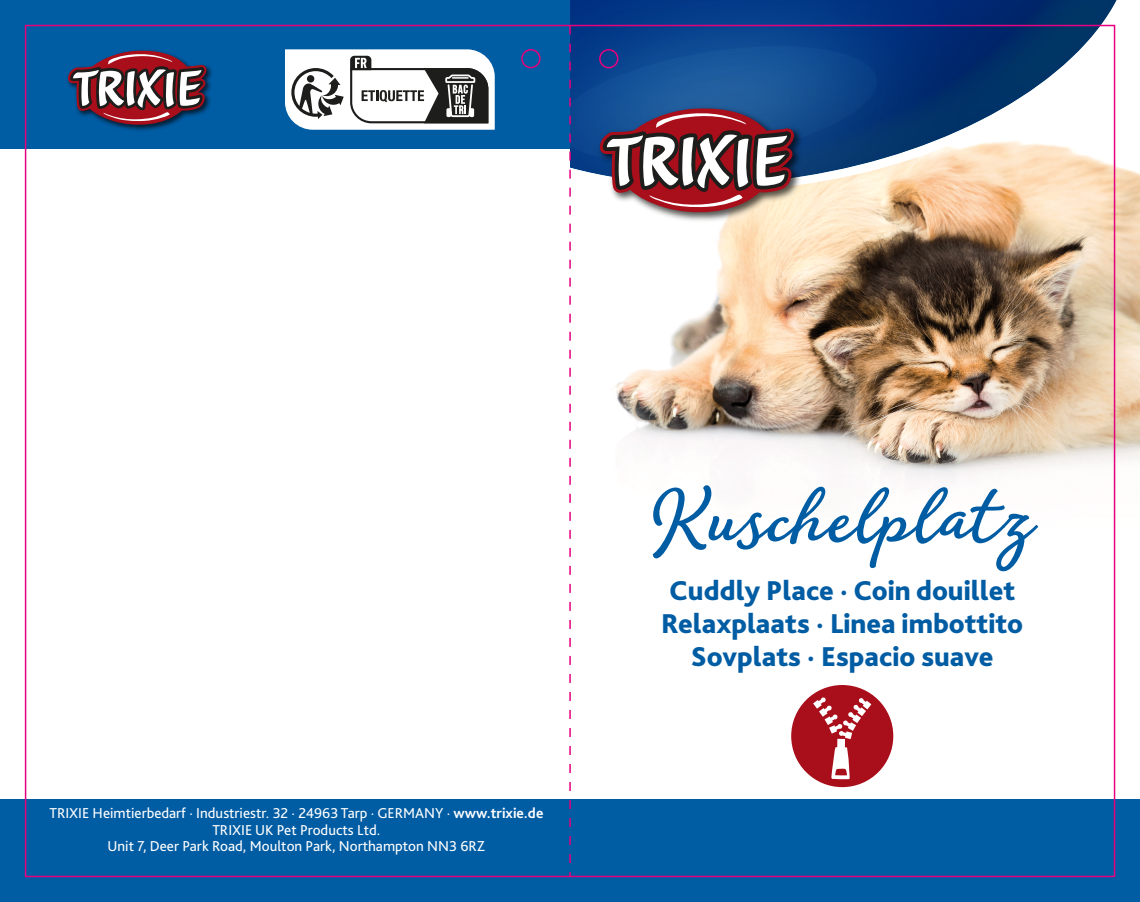
<style>
.page{position:relative;width:1140px;height:902px;background:#fff}
.page>*{position:absolute;margin:0;border:0;box-sizing:border-box;transform-origin:0 0}
.t1{font:600 84px "Amberly";color:#005ca3}
.t2{font:800 28.5px/33px "Bliss Pro";color:#005ca3;text-align:center}
.t3{font:15px/16.5px "Bliss Pro";color:#fff;text-align:center}
.s1{font-weight:700}
</style>
<div class="page">
<div style="left:0;top:0;width:570px;height:149px;background:#005ca3"></div>
<img style="left:67px;top:65px;width:145px;height:66px">
<svg style="left:68px;top:50px;width:138px;height:77px"></svg>
<img style="left:876px;top:214px;width:264px;height:340px">
<div style="left:0;top:799px;width:1140px;height:102px;background:#005ca3"></div>
<svg style="left:876px;top:0;width:264px;height:214px"></svg>
<svg style="left:575px;top:0;width:541px;height:190px"></svg>
<svg style="left:285px;top:49px;width:210px;height:81px;background:#bdc0c1"></svg>
<div style="left:791px;top:685px;width:102px;height:102px;background:#a90e1b;border-radius:50%"></div>
<div style="left:521px;top:49px;width:19px;height:19px;border:2px solid #e6007e;border-radius:50%"></div>
<svg style="left:569px;top:26px;width:307px;height:850px"></svg>
<p class="t3" style="left:49px;top:804px;width:495px">TRIXIE Heimtierbedarf · Industriestr. 32 · 24963 Tarp · GERMANY · <span class="s1">www.trixie.de<br></span>TRIXIE UK Pet Products Ltd.<br>Unit 7, Deer Park Road, Moulton Park, Northampton NN3 6RZ</p>
<h1 class="t1" style="left:649px;top:464px;width:388px">Kuschelplatz</h1>
<h2 class="t2" style="left:661px;top:573px;width:363px">Cuddly Place · Coin douillet<br>Relaxplaats · Linea imbottito<br>Sovplats · Espacio suave</h2>
</div>
